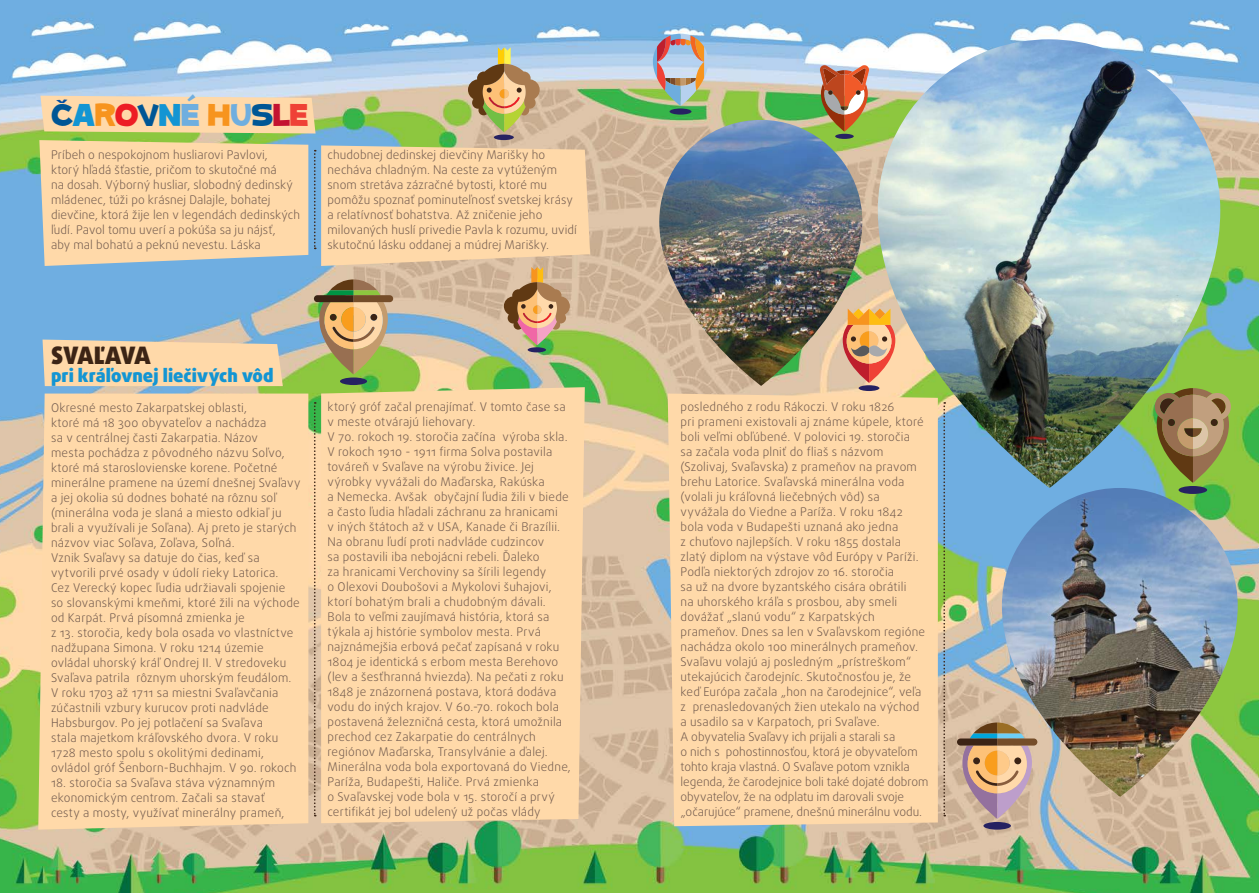
<style>
.page{position:relative;width:1259px;height:893px;background:#fff}
.page>*{position:absolute;margin:0;border:0;box-sizing:border-box;transform-origin:0 0}
.t1{font:34.5px "SC Gum Kids";letter-spacing:.005em;color:#005695}
.t2{font:900 24px "Daxline Pro";letter-spacing:-.015em;color:#3c2415}
.t3{font:900 18px "Daxline Pro";letter-spacing:.005em;color:#1395d3}
.t4{font:300 12px/15px "Daxline Pro";letter-spacing:.015em;color:#715a4e}
.t5{font:6.45px "SC Gum Kids";color:#034ea2;scale:3.16 1}
.s1{color:#1395d3}
.s2{color:#f7941e}
.s3{color:#ed1d24}
.s4{color:#6faedf}
.s5{color:#c41230}
.s6{color:#ef4136}
</style>
<div class="page">
<img style="left:0;top:0;width:1259px;height:893px">
<svg style="left:39px;top:140px;width:269px;height:126px"></svg>
<div style="left:38px;top:394px;width:270px;height:436px;background:#ffd9a9"></div>
<div style="left:321px;top:387px;width:264px;height:436px;background:#ffd9a9"></div>
<svg style="left:40px;top:96px;width:275px;height:38px"></svg>
<div style="left:43px;top:340px;width:240px;height:46px;background:#ffd9a9"></div>
<div style="left:668px;top:394px;width:270px;height:432px;background:#ffd9a9"></div>
<img style="left:878px;top:39px;width:342px;height:449px">
<img style="left:1002px;top:488px;width:235px;height:309px">
<img style="left:659px;top:120px;width:203px;height:266px">
<svg style="left:314px;top:402px;width:2px;height:414px"></svg>
<svg style="left:943px;top:402px;width:2px;height:414px"></svg>
<div style="left:1178px;top:486px;width:29px;height:8px;background:#262262;border-radius:50%"></div>
<svg style="left:1154px;top:388px;width:77px;height:95px"></svg>
<div style="left:340px;top:377px;width:27px;height:8px;background:#262262;border-radius:50%"></div>
<div style="left:835px;top:134px;width:18px;height:5px;background:#262262;border-radius:50%"></div>
<svg style="left:820px;top:65px;width:49px;height:67px"></svg>
<div style="left:858px;top:385px;width:21px;height:6px;background:#262262;border-radius:50%"></div>
<svg style="left:842px;top:309px;width:53px;height:74px"></svg>
<svg style="left:314px;top:145px;width:276px;height:229px"></svg>
<svg style="left:653px;top:34px;width:55px;height:72px"></svg>
<div style="left:669px;top:109px;width:22px;height:6px;background:#262262;border-radius:50%"></div>
<div style="left:494px;top:135px;width:20px;height:5px;background:#262262;border-radius:50%"></div>
<svg style="left:468px;top:47px;width:72px;height:85px"></svg>
<div style="left:983px;top:822px;width:28px;height:8px;background:#262262;border-radius:50%"></div>
<svg style="left:957px;top:722px;width:80px;height:97px"></svg>
<h1 class="t1" style="left:51px;top:94px;width:258px">C<span class="s1">A</span><span class="s2">R</span><span class="s3">O</span>V<span class="s1">N</span><span class="s4">É</span> <span class="s2">H</span><span class="s4">U</span>S<span class="s5">L</span><span class="s6">E</span></h1>
<p class="t5" style="left:56px;top:97px;width:5px">v</p>
<p class="t4" style="left:51px;top:148px;width:251px">Príbeh o nespokojnom husliarovi Pavlovi,<br>ktorý hľadá šťastie, pričom to skutočné má<br>na dosah. Výborný husliar, slobodný dedinský mládenec, túži po krásnej Dalajle, bohatej dievčine, ktorá žije len v legendách dedinských ľudí. Pavol tomu uverí a pokúša sa ju nájsť,<br>aby mal bohatú a peknú nevestu. Láska</p>
<p class="t4" style="left:327px;top:148px;width:251px">chudobnej dedinskej dievčiny Marišky ho necháva chladným. Na ceste za vytúženým snom stretáva zázračné bytosti, ktoré mu pomôžu spoznať pominuteľnosť svetskej krásy a relatívnosť bohatstva. Až zničenie jeho milovaných huslí privedie Pavla k rozumu, uvidí skutočnú lásku oddanej a múdrej Marišky.</p>
<h2 class="t2" style="left:51px;top:339px;width:101px">SVAĽAVA</h2>
<h3 class="t3" style="left:51px;top:363px;width:224px">pri kráľovnej liečivých vôd</h3>
<p class="t4" style="left:51px;top:400px;width:251px">Okresné mesto Zakarpatskej oblasti,<br>ktoré má 18 300 obyvateľov a nachádza<br>sa v centrálnej časti Zakarpatia. Názov<br>mesta pochádza z pôvodného názvu Soľvo, ktoré má staroslovienske korene. Početné minerálne pramene na území dnešnej Svaľavy a jej okolia sú dodnes bohaté na rôznu soľ (minerálna voda je slaná a miesto odkiaľ ju brali a využívali je Soľana). Aj preto je starých názvov viac Soľava, Zoľava, Soľná.<br>Vznik Svaľavy sa datuje do čias, keď sa vytvorili prvé osady v údolí rieky Latorica.<br>Cez Verecký kopec ľudia udržiavali spojenie so slovanskými kmeňmi, ktoré žili na východe od Karpát. Prvá písomná zmienka je<br>z 13. storočia, kedy bola osada vo vlastníctve nadžupana Simona. V roku 1214 územie ovládal uhorský kráľ Ondrej II. V stredoveku Svaľava patrila rôznym uhorským feudálom.<br>V roku 1703 až 1711 sa miestni Svaľavčania zúčastnili vzbury kurucov proti nadvláde Habsburgov. Po jej potlačení sa Svaľava<br>stala majetkom kráľovského dvora. V roku 1728 mesto spolu s okolitými dedinami, ovládol gróf Šenborn-Buchhajm. V 90. rokoch</p>
<p class="t4" style="left:51px;top:775px;width:235px">18. storočia sa Svaľava stáva významným ekonomickým centrom. Začali sa stavať cesty a mosty, využívať minerálny prameň,</p>
<p class="t4" style="left:327px;top:400px;width:245px">ktorý gróf začal prenajímať. V tomto čase sa v meste otvárajú liehovary.<br>V 70. rokoch 19. storočia začína výroba skla.<br>V rokoch 1910 - 1911 firma Solva postavila továreň v Svaľave na výrobu živice. Jej výrobky vyvážali do Maďarska, Rakúska<br>a Nemecka. Avšak obyčajní ľudia žili v biede a často ľudia hľadali záchranu za hranicami<br>v iných štátoch až v USA, Kanade či Brazílii.<br>Na obranu ľudí proti nadvláde cudzincov<br>sa postavili iba nebojácni rebeli. Ďaleko<br>za hranicami Verchoviny sa šírili legendy<br>o Olexovi Doubošovi a Mykolovi šuhajovi, ktorí bohatým brali a chudobným dávali.<br>Bola to veľmi zaujímavá história, ktorá sa týkala aj histórie symbolov mesta. Prvá najznámejšia erbová pečať zapísaná v roku 1804 je identická s erbom mesta Berehovo (lev a šesťhranná hviezda). Na pečati z roku 1848 je znázornená postava, ktorá dodáva vodu do iných krajov. V 60.-70. rokoch bola postavená železničná cesta, ktorá umožnila prechod cez Zakarpatie do centrálnych regiónov Maďarska, Transylvánie a ďalej.<br>Minerálna voda bola exportovaná do Viedne, Paríža, Budapešti, Haliče. Prvá zmienka<br>o Svaľavskej vode bola v 15. storočí a prvý certifikát jej bol udelený už počas vlády</p>
<p class="t4" style="left:680px;top:400px;width:249px">posledného z rodu Rákoczi. V roku 1826<br>pri prameni existovali aj známe kúpele, ktoré boli veľmi obľúbené. V polovici 19. storočia<br>sa začala voda plniť do fliaš s názvom (Szolivaj, Svaľavska) z prameňov na pravom brehu Latorice. Svaľavská minerálna voda (volali ju kráľovná liečebných vôd) sa vyvážala do Viedne a Paríža. V roku 1842 bola voda v Budapešti uznaná ako jedna<br>z chuťovo najlepších. V roku 1855 dostala zlatý diplom na výstave vôd Európy v Paríži.<br>Podľa niektorých zdrojov zo 16. storočia<br>sa už na dvore byzantského cisára obrátili<br>na uhorského kráľa s prosbou, aby smeli dovážať „slanú vodu“ z Karpatských prameňov. Dnes sa len v Svaľavskom regióne nachádza okolo 100 minerálnych prameňov.<br>Svaľavu volajú aj posledným „prístreškom“ utekajúcich čarodejníc. Skutočnosťou je, že keď Európa začala „hon na čarodejnice“, veľa z prenasledovaných žien utekalo na východ a usadilo sa v Karpatoch, pri Svaľave.<br>A obyvatelia Svaľavy ich prijali a starali sa<br>o nich s pohostinnosťou, ktorá je obyvateľom tohto kraja vlastná. O Svaľave potom vznikla legenda, že čarodejnice boli také dojaté dobrom obyvateľov, že na odplatu im darovali svoje „očarujúce“ pramene, dnešnú minerálnu vodu.</p>
</div>
